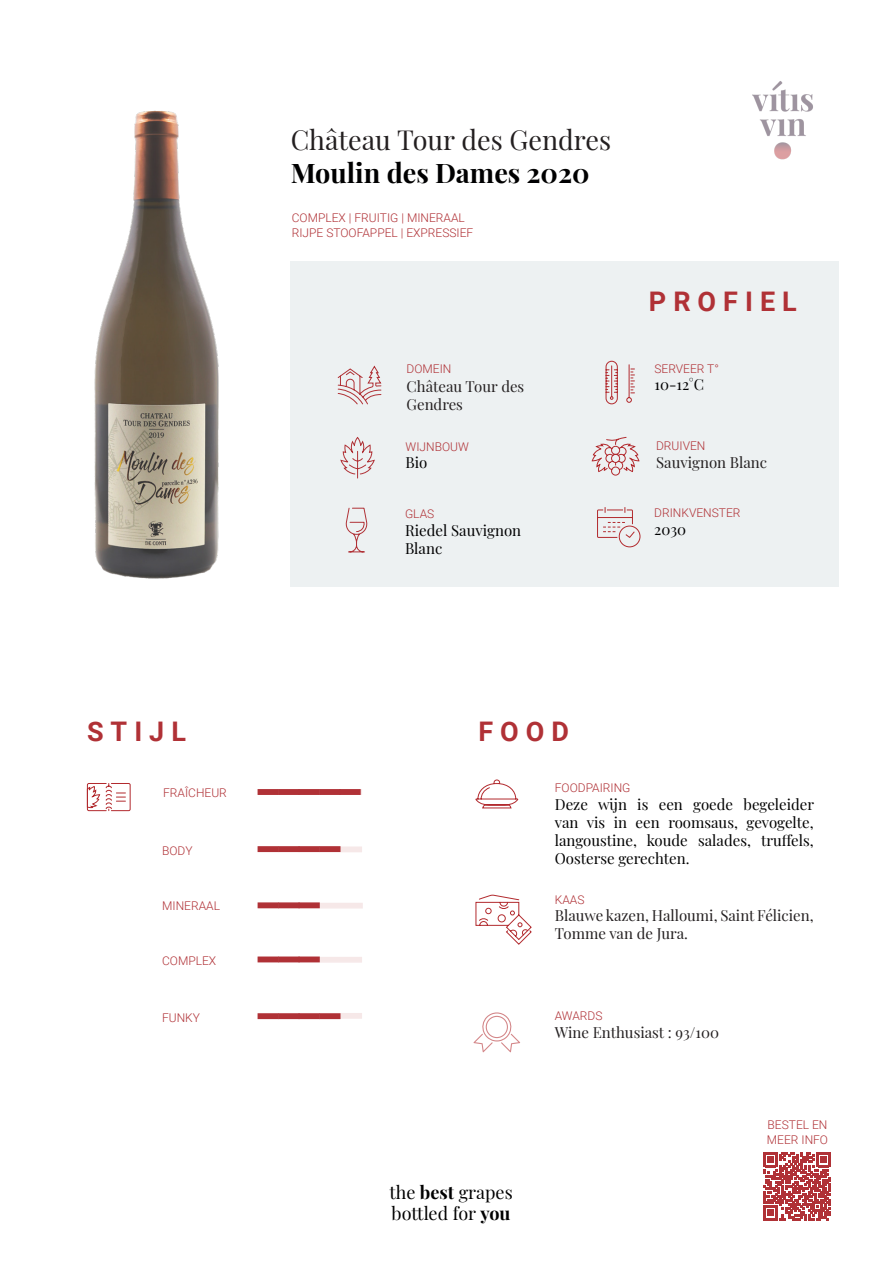
<style>
.page{position:relative;width:893px;height:1263px;background:#fff}
.page>*{position:absolute;margin:0;border:0;box-sizing:border-box;transform-origin:0 0}
.t1{font:27px/32.4px "Playfair Display";color:#231f20}
.t2{font:700 27px "Roboto";letter-spacing:.26em;color:#b03136}
.t3{font:18px/21.6px "Playfair Display";color:#000001}
.t4{font:15px/18px "Playfair Display";color:#000001}
.t5{font:15px/18px "Playfair Display";color:#231f20}
.t6{font:300 12px/14.4px "Roboto";color:#b03136}
.s1{font-weight:700;color:#000001}
.s2{font-weight:700}
</style>
<div class="page">
<img style="left:752px;top:81px;width:61px;height:79px">
<div style="left:290px;top:261px;width:549px;height:325px;background:#edf1f2"></div>
<img style="left:94px;top:110px;width:125px;height:469px">
<svg style="left:337px;top:365px;width:45px;height:40px"></svg>
<svg style="left:340px;top:437px;width:35px;height:42px"></svg>
<svg style="left:591px;top:437px;width:49px;height:39px"></svg>
<svg style="left:605px;top:360px;width:30px;height:45px"></svg>
<svg style="left:345px;top:507px;width:23px;height:46px"></svg>
<svg style="left:597px;top:507px;width:44px;height:41px"></svg>
<div style="left:258px;top:789px;width:104px;height:6px;background:#f6e8e8"></div>
<svg style="left:86px;top:783px;width:45px;height:28px"></svg>
<div style="left:258px;top:903px;width:105px;height:5px;background:#f6e8e8"></div>
<div style="left:258px;top:1013px;width:104px;height:6px;background:#f6e8e8"></div>
<svg style="left:258px;top:957px;width:104px;height:6px"></svg>
<svg style="left:258px;top:789px;width:20px;height:6px"></svg>
<div style="left:258px;top:846px;width:104px;height:6px;background:#f6e8e8"></div>
<svg style="left:278px;top:789px;width:20px;height:6px"></svg>
<div style="left:298px;top:789px;width:22px;height:6px;background:#b03136;border:2px solid #b03136"></div>
<svg style="left:319px;top:789px;width:20px;height:6px"></svg>
<svg style="left:339px;top:789px;width:22px;height:6px"></svg>
<svg style="left:258px;top:846px;width:20px;height:6px"></svg>
<svg style="left:278px;top:846px;width:20px;height:6px"></svg>
<svg style="left:298px;top:846px;width:21px;height:6px"></svg>
<svg style="left:319px;top:846px;width:21px;height:6px"></svg>
<svg style="left:258px;top:902px;width:20px;height:6px"></svg>
<svg style="left:278px;top:902px;width:20px;height:6px"></svg>
<svg style="left:298px;top:902px;width:22px;height:6px"></svg>
<svg style="left:258px;top:1013px;width:20px;height:6px"></svg>
<svg style="left:278px;top:1013px;width:20px;height:6px"></svg>
<svg style="left:298px;top:1013px;width:21px;height:6px"></svg>
<svg style="left:319px;top:1013px;width:21px;height:6px"></svg>
<svg style="left:258px;top:956px;width:20px;height:6px"></svg>
<svg style="left:278px;top:956px;width:20px;height:6px"></svg>
<svg style="left:298px;top:956px;width:22px;height:6px"></svg>
<svg style="left:475px;top:779px;width:44px;height:30px"></svg>
<svg style="left:475px;top:894px;width:57px;height:51px"></svg>
<svg style="left:473px;top:1012px;width:47px;height:40px"></svg>
<svg style="left:763px;top:1153px;width:68px;height:67px"></svg>
<p class="t1" style="left:291px;top:122px;width:322px">Château Tour des Gendres<br><span class="s1">Moulin des Dames 2020</span></p>
<p class="t6" style="left:292px;top:210px;width:183px">COMPLEX | FRUITIG | MINERAAL<br>RIJPE STOOFAPPEL | EXPRESSIEF</p>
<p class="t6" style="left:407px;top:361px;width:46px">DOMEIN</p>
<p class="t2" style="left:649px;top:283px;width:149px">PROFIEL</p>
<p class="t6" style="left:654px;top:361px;width:66px">SERVEER T°</p>
<p class="t5" style="left:407px;top:376px;width:119px">Château Tour des<br>Gendres</p>
<p class="t4" style="left:654px;top:375px;width:51px">10-12°C</p>
<p class="t6" style="left:406px;top:439px;width:65px">WIJNBOUW</p>
<p class="t4" style="left:406px;top:452px;width:23px">Bio</p>
<p class="t6" style="left:656px;top:438px;width:51px">DRUIVEN</p>
<p class="t5" style="left:656px;top:452px;width:113px">Sauvignon Blanc</p>
<p class="t6" style="left:405px;top:506px;width:31px">GLAS</p>
<p class="t6" style="left:654px;top:505px;width:88px">DRINKVENSTER</p>
<p class="t4" style="left:405px;top:520px;width:118px">Riedel Sauvignon<br>Blanc</p>
<p class="t2" style="left:87px;top:713px;width:100px">STIJL</p>
<p class="t2" style="left:478px;top:713px;width:92px">FOOD</p>
<p class="t4" style="left:654px;top:519px;width:33px">2030</p>
<p class="t6" style="left:163px;top:785px;width:65px">FRAÎCHEUR</p>
<p class="t6" style="left:162px;top:842px;width:32px">BODY</p>
<p class="t6" style="left:162px;top:898px;width:59px">MINERAAL</p>
<p class="t6" style="left:162px;top:953px;width:56px">COMPLEX</p>
<p class="t6" style="left:162px;top:1010px;width:39px">FUNKY</p>
<p class="t3" style="left:389px;top:1180px;width:125px">the <span class="s2">best</span> grapes bottled for <span class="s2">you</span></p>
<p class="t6" style="left:555px;top:780px;width:77px">FOODPAIRING</p>
<p class="t4" style="left:555px;top:794px;width:261px;text-align:justify">Deze wijn is een goede begeleider van vis in een roomsaus, gevogelte, langoustine, koude salades, truffels, Oosterse gerechten.</p>
<p class="t6" style="left:555px;top:892px;width:31px">KAAS</p>
<p class="t5" style="left:555px;top:905px;width:260px">Blauwe kazen, Halloumi, Saint Félicien,<br>Tomme van de Jura.</p>
<p class="t6" style="left:555px;top:1008px;width:49px">AWARDS</p>
<p class="t5" style="left:555px;top:1022px;width:166px">Wine Enthusiast : 93/100</p>
<p class="t6" style="left:767px;top:1117px;width:63px">BESTEL EN<br>MEER INFO</p>
</div>
